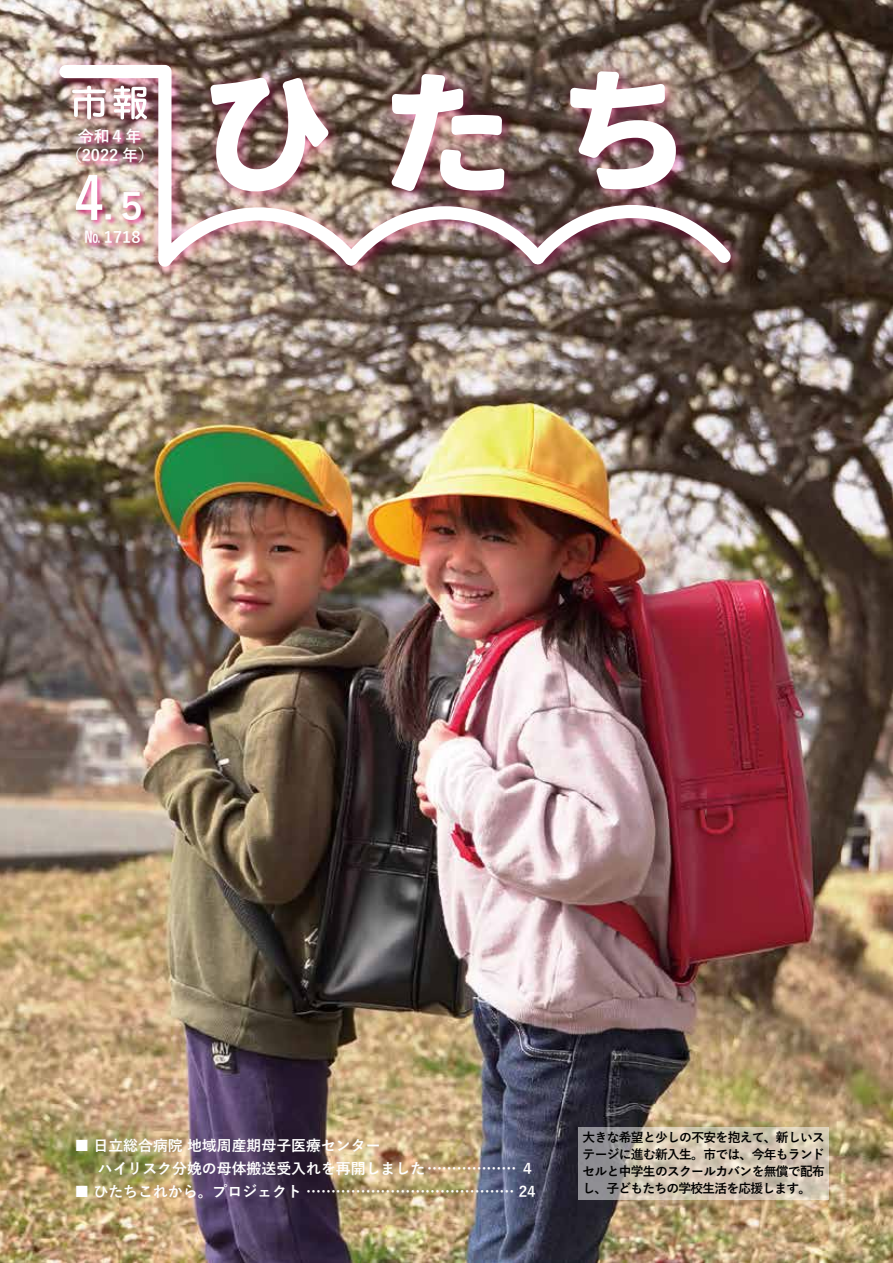
<style>
.page{position:relative;width:893px;height:1263px;background:#fff}
.page>*{position:absolute;margin:0;border:0;box-sizing:border-box;transform-origin:0 0}
.t1{font:700 37.2px "Yu Gothic";color:#fff}
.t2{font:700 15.9px/19.6px "Yu Gothic";color:#fff;text-align:center}
.t3{font:700 14.85px/23.4px "Yu Gothic";color:#fff}
.t4{font:700 12.75px/17px "Yu Gothic";letter-spacing:-.055em;color:#000;text-align:justify}
.s1{font-size:58.5px}
</style>
<div class="page">
<img style="left:0;top:0;width:893px;height:1263px">
<div style="left:49px;top:54px;width:698px;height:229px;background:#e4007f;opacity:.4"></div>
<img style="left:59px;top:65px;width:299px;height:202px">
<img style="left:344px;top:205px;width:387px;height:61px">
<img style="left:210px;top:78px;width:118px;height:113px">
<img style="left:392px;top:74px;width:112px;height:117px">
<svg style="left:570px;top:71px;width:106px;height:118px"></svg>
<svg style="left:72px;top:86px;width:34px;height:33px"></svg>
<svg style="left:113px;top:86px;width:34px;height:33px"></svg>
<div style="left:75px;top:127px;width:76px;height:43px;background:#e4007f;opacity:.6"></div>
<div style="left:84px;top:229px;width:63px;height:21px;background:#e4007f;opacity:.6"></div>
<div style="left:75px;top:174px;width:74px;height:54px;background:#e4007f;opacity:.6"></div>
<svg style="left:578px;top:1127px;width:251px;height:72px;background:#c7bdae"></svg>
<p class="t2" style="left:58px;top:126px;width:98px">令和４年<br>　（2022 年(</p>
<h1 class="t1" style="left:74px;top:185px;width:78px"><span class="s1">4</span>.５</h1>
<p class="t2" style="left:84px;top:228px;width:58px">No 1718</p>
<p class="t3" style="left:98px;top:1134px;width:439px;text-indent:-23px">■ 日立総合病院地域周産期母子医療センター<br>ハイリスク分娩の母体搬送受入れを再開しました.................. ４</p>
<p class="t3" style="left:74px;top:1180px;width:463px">■ ひたちこれから。プロジェクト .......................................... 24</p>
<p class="t4" style="left:583px;top:1129px;width:244px">大きな希望と少しの不安を抱えて、新しいステージに進む新入生。市では、今年もランドセルと中学生のスクールカバンを無償で配布し、子どもたちの学校生活を応援します。</p>
</div>
